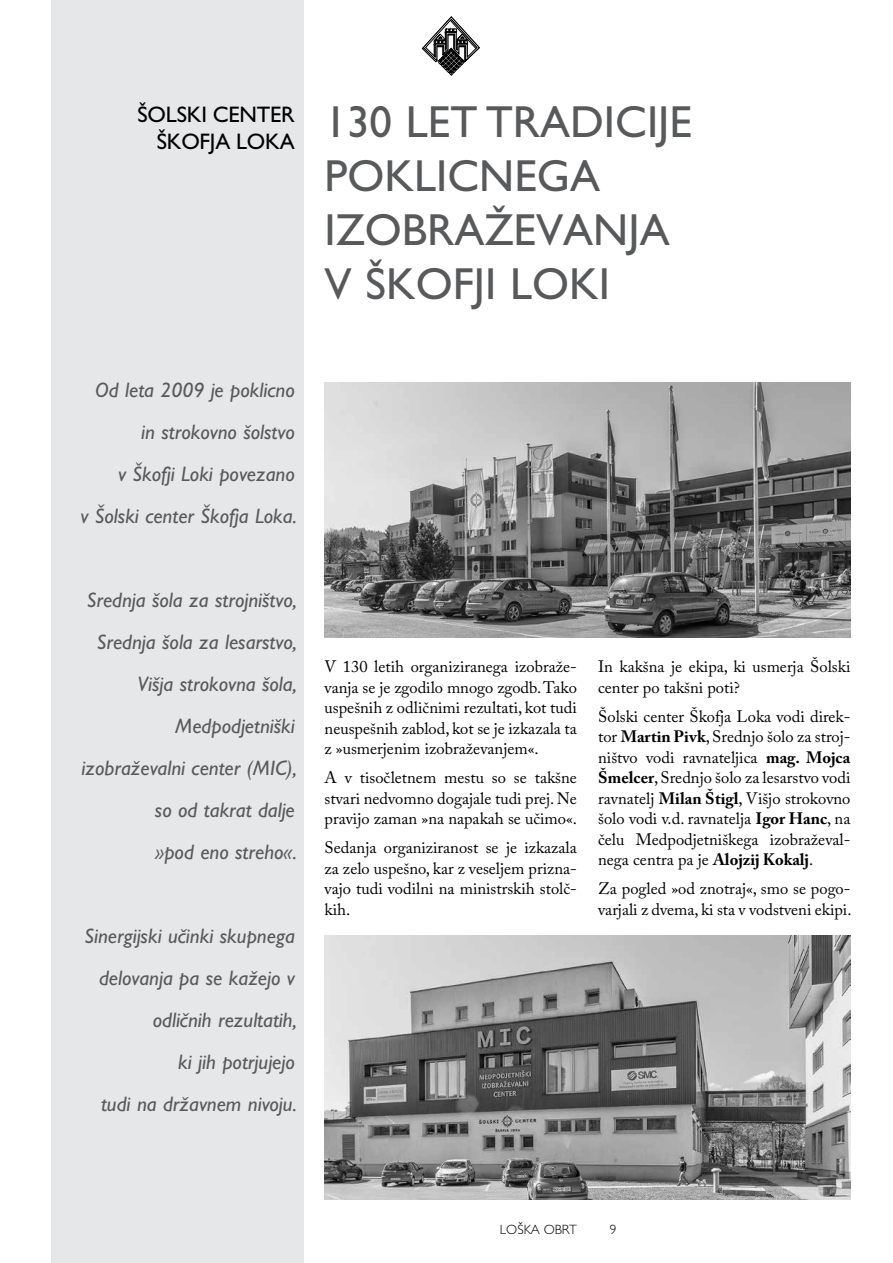
<style>
.page{position:relative;width:893px;height:1263px;background:#fff}
.page>*{position:absolute;margin:0;border:0;box-sizing:border-box;transform-origin:0 0}
.t1{font:45px/54px "Gill Sans Std";color:#58595b}
.t2{font:22.5px/27px "Gill Sans Std";letter-spacing:-.01em;color:#000;text-align:right}
.t3{font:italic 21px/42px "Gill Sans Std";color:#58595b;text-align:right}
.t4{font:16.5px/20.5px "Adobe Caslon Pro";color:#000;text-align:justify}
.t5{font:300 13.5px "Gill Sans Std";color:#000}
.s1{font-weight:700}
</style>
<div class="page">
<svg style="left:422px;top:17px;width:57px;height:58px"></svg>
<div style="left:51px;top:0;width:253px;height:1263px;background:#e6e7e8"></div>
<img style="left:325px;top:383px;width:525px;height:254px">
<img style="left:325px;top:936px;width:525px;height:263px">
<h2 class="t2" style="left:138px;top:101px;width:105px">ŠOLSKI CENTE</h2>
<h2 class="t2" style="left:157px;top:101px;width:140px">R<br>ŠKOFJA LOKA</h2>
<h1 class="t1" style="left:325px;top:95px;width:347px">130 LET TRADICIJE<br>POKLICNEGA<br>IZOBRAŽEVANJA<br>V ŠKOFJI LOKI</h1>
<p class="t3" style="left:81px;top:369px;width:218px">Od leta 2009 je poklicno in strokovno šolstvo<br>v Škofji Loki povezano<br>v Šolski center Škofja Loka.</p>
<p class="t3" style="left:82px;top:579px;width:217px">Srednja šola za strojništvo,<br>Srednja šola za lesarstvo,<br>Višja strokovna šola,<br>Medpodjetniški izobraževalni center (MIC), so od takrat dalje<br>»pod eno streho«.</p>
<p class="t3" style="left:85px;top:915px;width:214px">Sinergijski učinki skupnega delovanja pa se kažejo v odličnih rezultatih,<br>ki jih potrjujejo<br>tudi na državnem nivoju.</p>
<p class="t4" style="left:325px;top:656px;width:254px">V 130 letih organiziranega izobraže&shy;vanja se je zgodilo mnogo zgodb. Tako uspešnih z odličnimi rezultati, kot tudi neuspešnih zablod, kot se je izkazala ta z »usmerjenim izobraževanjem«.</p>
<p class="t4" style="left:325px;top:767px;width:254px">A v tisočletnem mestu so se takšne stvari nedvomno dogajale tudi prej. Ne pravijo zaman »na napakah se učimo«.</p>
<p class="t4" style="left:325px;top:837px;width:254px">Sedanja organiziranost se je izkazala za zelo uspešno, kar z veseljem prizna&shy;vajo tudi vodilni na ministrskih stolč&shy;kih.</p>
<p class="t4" style="left:598px;top:656px;width:254px">In kakšna je ekipa, ki usmerja Šolski center po takšni poti?</p>
<p class="t4" style="left:598px;top:706px;width:254px">Šolski center Škofja Loka vodi direk&shy;tor <span class="s1">Martin Pivk</span>, Srednjo šolo za stroj&shy;ništvo vodi ravnateljica <span class="s1">mag. Mojca Šmelcer</span>, Srednjo šolo za lesarstvo vodi ravnatelj <span class="s1">Milan Štigl</span>, Višjo strokovno šolo vodi v.d. ravnatelja <span class="s1">Igor Hanc</span>, na čelu Medpodjetniškega izobraževal&shy;nega centra pa je <span class="s1">Alojzij Kokalj</span>.</p>
<p class="t4" style="left:598px;top:878px;width:255px">Za pogled »od znotraj«, smo se pogo&shy;varjali z dvema, ki sta v vodstveni ekipi.</p>
<p class="t5" style="left:500px;top:1222px;width:70px">LOŠKA OBRT</p>
<p class="t5" style="left:610px;top:1222px;width:8px">9</p>
</div>
